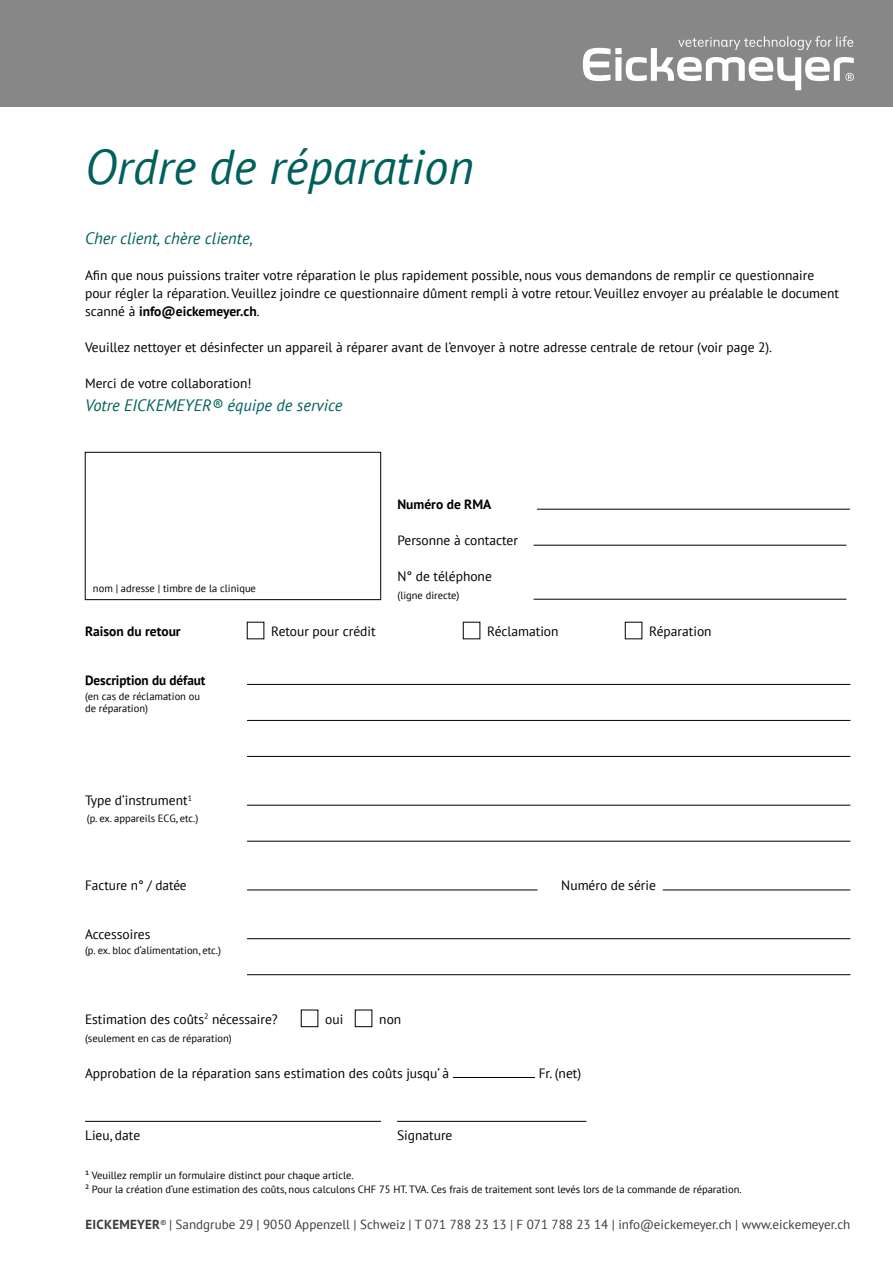
<style>
.page{position:relative;width:893px;height:1263px;background:#fff}
.page>*{position:absolute;margin:0;border:0;box-sizing:border-box;transform-origin:0 0}
.t1{font:italic 48.75px "PT Sans";color:#00605b}
.t2{font:italic 16.5px "PT Sans";color:#00605b}
.t3{font:13.5px/18px "PT Sans";color:#000}
.t4{font:700 13.5px "PT Sans";color:#000}
.t5{font:13.05px "PT Sans";color:#3c3c3b}
.t6{font:10.5px/13.5px "PT Sans";color:#000}
.s1{font-weight:700}
.s2{font-style:italic;font-size:9.75px}
</style>
<div class="page">
<div style="left:0;top:0;width:893px;height:106px;background:#878787"></div>
<svg style="left:583px;top:36px;width:271px;height:54px"></svg>
<div style="left:85px;top:452px;width:296px;height:148px;border:1px solid #000"></div>
<hr style="left:537px;top:509px;width:313px;height:1px;background:#000">
<hr style="left:533px;top:545px;width:313px;height:1px;background:#000">
<hr style="left:533px;top:599px;width:313px;height:1px;background:#000">
<div style="left:625px;top:622px;width:17px;height:17px;border:1px solid #000"></div>
<hr style="left:247px;top:684px;width:603px;height:1px;background:#000">
<hr style="left:247px;top:720px;width:603px;height:1px;background:#000">
<hr style="left:247px;top:756px;width:603px;height:1px;background:#000">
<hr style="left:247px;top:805px;width:603px;height:1px;background:#000">
<hr style="left:247px;top:841px;width:603px;height:1px;background:#000">
<hr style="left:247px;top:890px;width:290px;height:1px;background:#000">
<hr style="left:663px;top:890px;width:187px;height:1px;background:#000">
<hr style="left:247px;top:938px;width:603px;height:1px;background:#000">
<hr style="left:247px;top:974px;width:603px;height:1px;background:#000">
<div style="left:301px;top:1010px;width:17px;height:17px;border:1px solid #000"></div>
<div style="left:355px;top:1010px;width:17px;height:17px;border:1px solid #000"></div>
<hr style="left:453px;top:1077px;width:82px;height:1px;background:#000">
<hr style="left:85px;top:1121px;width:296px;height:1px;background:#000">
<hr style="left:397px;top:1121px;width:189px;height:1px;background:#000">
<h1 class="t1" style="left:85px;top:136px;width:390px">Ordre de réparation</h1>
<p class="t2" style="left:85px;top:228px;width:169px">Cher client, chère cliente,</p>
<p class="t3" style="left:85px;top:266px;width:755px">Afin que nous puissions traiter votre réparation le plus rapidement possible, nous vous demandons de remplir ce questionnaire pour régler la réparation. Veuillez joindre ce questionnaire dûment rempli à votre retour. Veuillez envoyer au préalable le document scanné à <span class="s1">info@eickemeyer.ch</span>.</p>
<p class="t3" style="left:85px;top:338px;width:689px">Veuillez nettoyer et désinfecter un appareil à réparer avant de l‘envoyer à notre adresse centrale de retour (voir page 2).</p>
<p class="t3" style="left:85px;top:374px;width:168px">Merci de votre collaboration!</p>
<p class="t2" style="left:85px;top:394px;width:259px">Votre EICKEMEYER® équipe de service</p>
<p class="t6" style="left:93px;top:581px;width:164px">nom | adresse | timbre de la clinique</p>
<p class="t4" style="left:397px;top:496px;width:95px">Numéro de RMA</p>
<p class="t3" style="left:397px;top:531px;width:122px">Personne à contacter</p>
<p class="t3" style="left:397px;top:567px;width:96px">N° de téléphone</p>
<p class="t6" style="left:397px;top:589px;width:64px">(ligne directe)</p>
<p class="t4" style="left:85px;top:622px;width:97px">Raison du retour</p>
<p class="t3" style="left:271px;top:622px;width:106px">Retour pour crédit</p>
<p class="t3" style="left:487px;top:622px;width:73px">Réclamation</p>
<p class="t3" style="left:649px;top:622px;width:64px">Réparation</p>
<p class="t4" style="left:85px;top:671px;width:122px">Description du défaut</p>
<p class="t6" style="left:85px;top:690px;width:117px;line-height:12px">(en cas de réclamation ou de réparation)</p>
<p class="t3" style="left:85px;top:791px;width:108px">Type d‘instrument<sup>1</sup></p>
<p class="t6" style="left:87px;top:812px;width:113px">(p. ex. appareils ECG, etc.)</p>
<p class="t3" style="left:85px;top:876px;width:103px">Facture n° / datée</p>
<p class="t3" style="left:561px;top:876px;width:96px">Numéro de série</p>
<p class="t3" style="left:85px;top:925px;width:67px">Accessoires</p>
<p class="t6" style="left:85px;top:943px;width:138px">(p. ex. bloc d‘alimentation, etc.)</p>
<p class="t3" style="left:85px;top:1009px;width:194px">Estimation des coûts<sup>2</sup> nécessaire?</p>
<p class="t3" style="left:325px;top:1009px;width:20px">oui</p>
<p class="t3" style="left:379px;top:1009px;width:24px">non</p>
<p class="t6" style="left:85px;top:1031px;width:148px">(seulement en cas de réparation)</p>
<p class="t3" style="left:85px;top:1063px;width:366px">Approbation de la réparation sans estimation des coûts jusqu‘ à</p>
<p class="t3" style="left:539px;top:1063px;width:44px">Fr. (net)</p>
<p class="t3" style="left:85px;top:1125px;width:57px">Lieu, date</p>
<p class="t3" style="left:397px;top:1125px;width:57px">Signature</p>
<p class="t6" style="left:85px;top:1168px;width:658px">¹ Veuillez remplir un formulaire distinct pour chaque article.<br>² Pour la création d‘une estimation des coûts, nous calculons CHF 75 HT. TVA. Ces frais de traitement sont levés lors de la commande de réparation.</p>
<p class="t5" style="left:86px;top:1215px;width:766px"><span class="s1">EICKEMEYER</span><span class="s2">®</span> | Sandgrube 29 | 9050 Appenzell | Schweiz | T 071 788 23 13 | F 071 788 23 14 | info@eickemeyer.ch | www.eickemeyer.ch</p>
</div>
